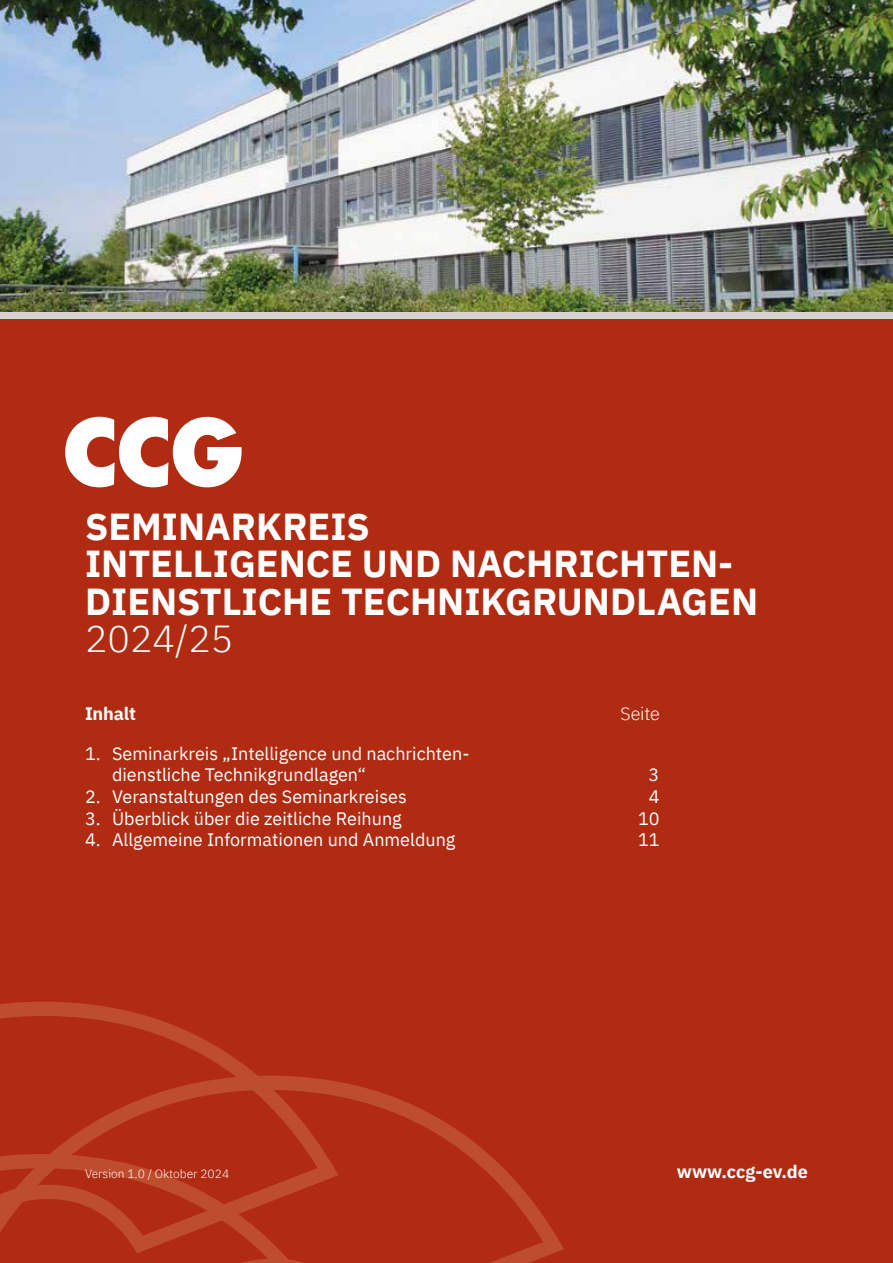
<style>
.page{position:relative;width:893px;height:1263px;background:#fff}
.page>*{position:absolute;margin:0;border:0;box-sizing:border-box;transform-origin:0 0}
.t1{font:700 37.5px/37.5px "IBM Plex Sans";color:#fff}
.t2{font:300 37.5px "IBM Plex Sans";color:#fff}
.t3{font:18px/21.6px "IBM Plex Sans";color:#fff}
.t4{font:700 18px "IBM Plex Sans";letter-spacing:-.005em;color:#fff}
.t5{font:300 18px "IBM Plex Sans";letter-spacing:-.01em;color:#fff}
.t6{font:300 12px "IBM Plex Sans";color:#fff}
</style>
<div class="page">
<img style="left:0;top:0;width:893px;height:313px">
<div style="left:0;top:316px;width:893px;height:947px;background:#b02b11"></div>
<svg style="left:0;top:1002px;width:257px;height:73px"></svg>
<svg style="left:50px;top:1075px;width:514px;height:188px"></svg>
<svg style="left:0;top:1154px;width:379px;height:109px"></svg>
<div style="left:0;top:313px;width:893px;height:6px;background:#d4d4d4"></div>
<svg style="left:65px;top:417px;width:177px;height:70px"></svg>
<h1 class="t1" style="left:85px;top:504px;width:675px">SEMINARKREIS<br>INTELLIGENCE UND NACHRICHTEN-<br>DIENSTLICHE TECHNIKGRUNDLAGEN</h1>
<h1 class="t2" style="left:85px;top:610px;width:150px">2024/25</h1>
<p class="t4" style="left:85px;top:699px;width:52px">Inhalt</p>
<p class="t5" style="left:620px;top:700px;width:41px">Seite</p>
<p class="t3" style="left:112px;top:741px;width:359px;text-indent:-27px">1. Seminarkreis „Intelligence und nachrichten&shy;dienstliche Technikgrundlagen“</p>
<p class="t3" style="left:649px;top:763px;width:12px">3</p>
<p class="t3" style="left:85px;top:784px;width:323px">2. Veranstaltungen des Seminarkreises</p>
<p class="t3" style="left:649px;top:784px;width:12px">4</p>
<p class="t3" style="left:85px;top:806px;width:318px">3. Überblick über die zeitliche Reihung</p>
<p class="t3" style="left:638px;top:806px;width:23px">10</p>
<p class="t3" style="left:85px;top:827px;width:372px">4. Allgemeine Informationen und Anmeldung</p>
<p class="t3" style="left:638px;top:827px;width:23px">11</p>
<p class="t6" style="left:85px;top:1164px;width:146px">Version 1.0 / Oktober 2024</p>
<p class="t4" style="left:677px;top:1157px;width:133px">www.ccg-ev.de</p>
</div>
